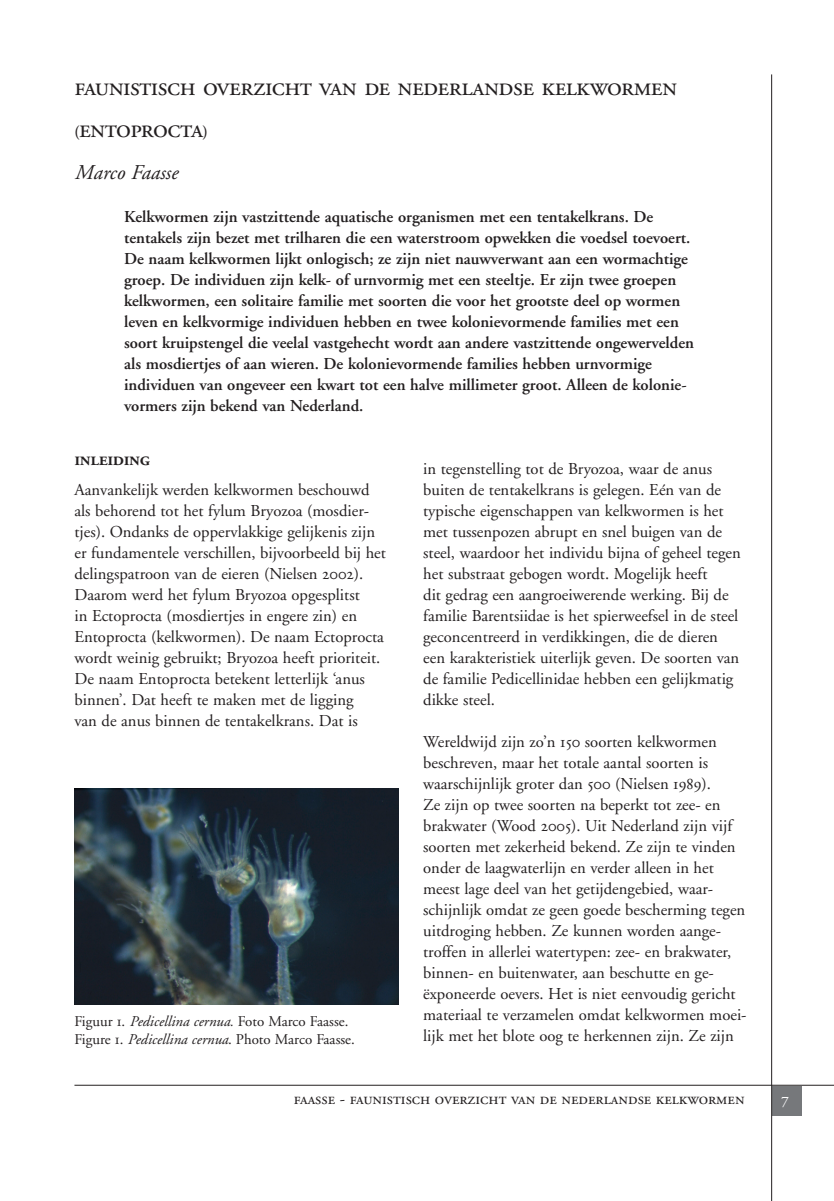
<style>
.page{position:relative;width:834px;height:1201px;background:#fff}
.page>*{position:absolute;margin:0;border:0;box-sizing:border-box;transform-origin:0 0}
.t1{font:26.25px/42px "Adobe Garamond Exp";letter-spacing:-.025em;color:#231f20}
.t2{font:italic 21px "Adobe Garamond";color:#231f20}
.t3{font:600 19.25px "Adobe Garamond Exp";letter-spacing:-.02em;color:#231f20}
.t4{font:16.62px/21px "Adobe Garamond";color:#231f20}
.t5{font:600 16.62px/21px "Adobe Garamond";color:#231f20}
.t6{font:16.62px "Adobe Garamond Exp";color:#231f20}
.t7{font:16.62px "Adobe Garamond Exp";color:#fff}
.t8{font:14.88px/17.8px "Adobe Garamond";color:#231f20}
.s1{font-family:"Adobe Garamond";font-weight:600;font-size:16.62px}
.s2{font-family:"Adobe Garamond Exp"}
.s3{font-style:italic}
</style>
<div class="page">
<div style="left:771px;top:1085px;width:30px;height:30px;background:#76787b"></div>
<hr style="left:771px;top:74px;width:1px;height:1126px;background:#231f20">
<hr style="left:74px;top:1084px;width:759px;height:1px;background:#231f20">
<img style="left:74px;top:788px;width:324px;height:216px">
<h1 class="t1" style="left:74px;top:65px;width:604px">faunistisch overzicht van de nederlandse kelkwormen <span class="s1">(</span>entoprocta<span class="s1">)</span></h1>
<p class="t2" style="left:74px;top:164px;width:105px">Marco Faasse</p>
<p class="t5" style="left:124px;top:207px;width:571px">Kelkwormen zijn vastzittende aquatische organismen met een tentakelkrans. De tentakels zijn bezet met trilharen die een waterstroom opwekken die voedsel toevoert.<br>De naam kelkwormen lijkt onlogisch; ze zijn niet nauwverwant aan een wormachtige groep. De individuen zijn kelk- of urnvormig met een steeltje. Er zijn twee groepen kelkwormen, een solitaire familie met soorten die voor het grootste deel op wormen leven en kelkvormige individuen hebben en twee kolonievormende families met een soort kruipstengel die veelal vastgehecht wordt aan andere vastzittende ongewervelden als mosdiertjes of aan wieren. De kolonievormende families hebben urnvormige individuen van ongeveer een kwart tot een halve millimeter groot. Alleen de kolonie&shy;vormers zijn bekend van Nederland.</p>
<p class="t3" style="left:74px;top:447px;width:77px">inleiding</p>
<p class="t4" style="left:74px;top:480px;width:313px">Aanvankelijk werden kelkwormen beschouwd als behorend tot het fylum Bryozoa (mosdier&shy;tjes). Ondanks de oppervlakkige gelijkenis zijn er fundamentele verschillen, bijvoorbeeld bij het delingspatroon van de eieren (Nielsen <span class="s2">2002</span>).<br>Daarom werd het fylum Bryozoa opgesplitst<br>in Ectoprocta (mosdiertjes in engere zin) en Entoprocta (kelkwormen). De naam Ectoprocta wordt weinig gebruikt; Bryozoa heeft prioriteit.<br>De naam Entoprocta betekent letterlijk ‘anus binnen’. Dat heeft te maken met de ligging<br>van de anus binnen de tentakelkrans. Dat is</p>
<p class="t8" style="left:74px;top:1014px;width:282px">Figuur <span class="s2">1</span>. <span class="s3">Pedicellina cernua.</span> Foto Marco Faasse.<br>Figure <span class="s2">1</span>. <span class="s3">Pedicellina cernua</span>. Photo Marco Faasse.</p>
<p class="t4" style="left:423px;top:459px;width:319px">in tegenstelling tot de Bryozoa, waar de anus buiten de tentakelkrans is gelegen. Eén van de typische eigenschappen van kelkwormen is het met tussenpozen abrupt en snel buigen van de steel, waardoor het individu bijna of geheel tegen het substraat gebogen wordt. Mogelijk heeft<br>dit gedrag een aangroeiwerende werking. Bij de familie Barentsiidae is het spierweefsel in de steel geconcentreerd in verdikkingen, die de dieren een karakteristiek uiterlijk geven. De soorten van de familie Pedicellinidae hebben een gelijkmatig dikke steel.</p>
<p class="t4" style="left:423px;top:732px;width:325px">Wereldwijd zijn zo’n <span class="s2">150</span> soorten kelkwormen beschreven, maar het totale aantal soorten is waarschijnlijk groter dan <span class="s2">500</span> (Nielsen <span class="s2">1989</span>).<br>Ze zijn op twee soorten na beperkt tot zee- en brakwater (Wood <span class="s2">2005</span>). Uit Nederland zijn vijf soorten met zekerheid bekend. Ze zijn te vinden onder de laagwaterlijn en verder alleen in het meest lage deel van het getijdengebied, waar&shy;schijnlijk omdat ze geen goede bescherming tegen uitdroging hebben. Ze kunnen worden aange&shy;troffen in allerlei watertypen: zee- en brakwater, binnen- en buitenwater, aan beschutte en ge&shy;ëxponeerde oevers. Het is niet eenvoudig gericht materiaal te verzamelen omdat kelkwormen moei&shy;lijk met het blote oog te herkennen zijn. Ze zijn</p>
<p class="t6" style="left:293px;top:1088px;width:452px">faasse - faunistisch overzicht van de nederlandse kelkwormen</p>
<p class="t7" style="left:781px;top:1088px;width:9px">7</p>
</div>
